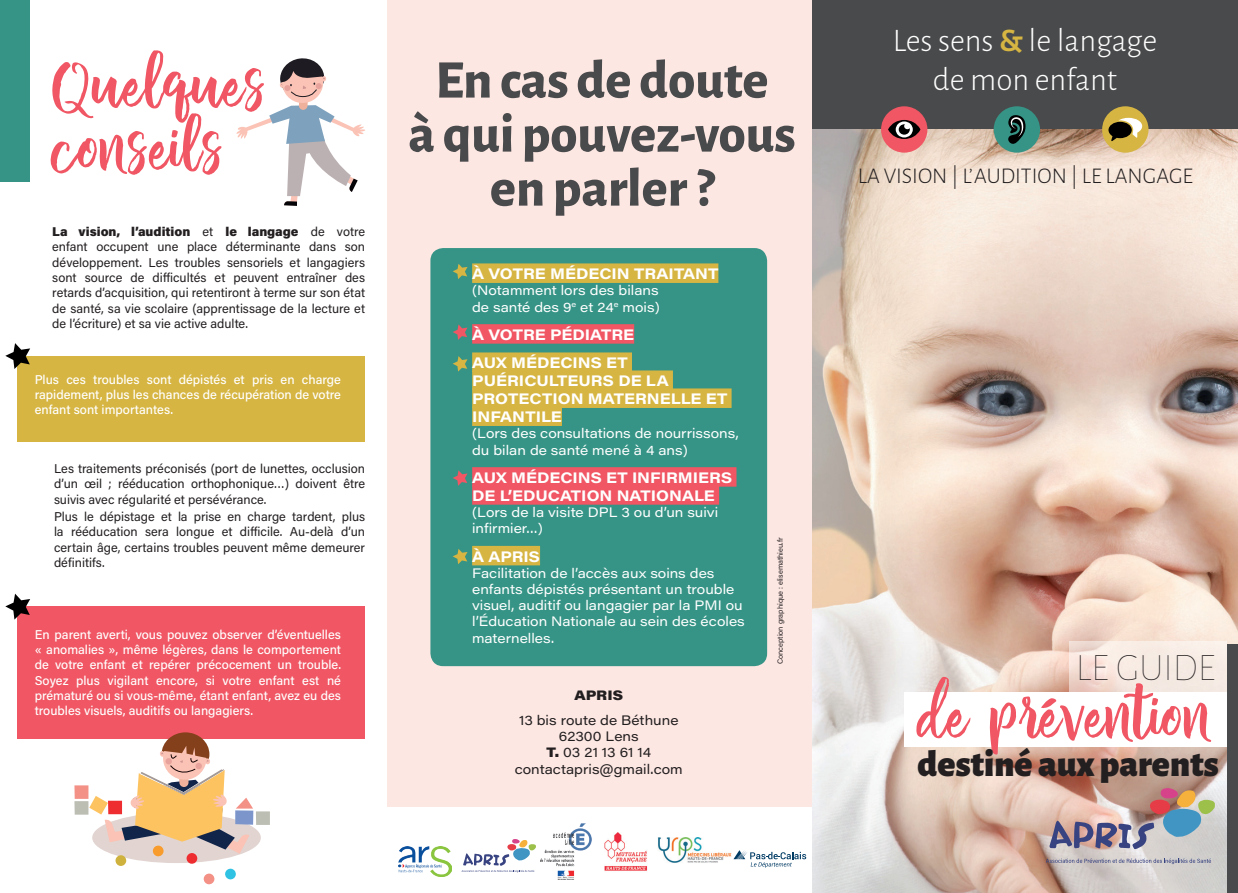
<style>
.page{position:relative;width:1238px;height:893px;background:#fff}
.page>*{position:absolute;margin:0;border:0;box-sizing:border-box;transform-origin:0 0}
.t1{font:75.15px/63px "Chamelia Script";color:#f05663}
.t2{font:800 54.45px/54px "Alegreya Sans";color:#494a4b;text-align:center}
.t3{font:100 39px "Alegreya Sans";color:#231f20}
.t4{font:900 37.2px "Alegreya Sans";color:#231f20}
.t5{font:300 33px/39.6px "Alegreya Sans";color:#fff;text-align:center}
.t6{font:300 22.5px "Alegreya Sans";color:#231f20}
.t7{font:700 15px/18px "Acumin Pro Wide";color:#fff}
.t8{font:13.5px/16.2px "Acumin Pro Wide";color:#fff}
.t9{font:13.5px/16.2px "Acumin Pro Wide";color:#231f20;text-align:center}
.t10{font:900 13.5px "Acumin Pro Wide";color:#231f20}
.t11{font:12.75px/15.3px "Acumin Pro";color:#231f20;text-align:justify}
.t12{font:500 12.75px/15.3px "Acumin Pro";color:#fff;text-align:justify}
.t13{font:7.5px "Acumin Pro";color:#231f20}
.s1{font-weight:900}
.s2{font-weight:700;color:#d6b542}
</style>
<div class="page">
<div style="left:387px;top:0;width:426px;height:806px;background:#fde7e3"></div>
<div style="left:430px;top:248px;width:337px;height:418px;background:#369486;border-radius:13px"></div>
<div style="left:812px;top:0;width:425px;height:129px;background:#494a4b"></div>
<img style="left:812px;top:129px;width:425px;height:764px">
<svg style="left:1069px;top:642px;width:157px;height:50px;background:#f5e7df"></svg>
<div style="left:904px;top:692px;width:322px;height:54px;background:#fff"></div>
<div style="left:1227px;top:645px;width:10px;height:248px;background:#494a4b"></div>
<div style="left:881px;top:106px;width:46px;height:47px;background:#f05663;border-radius:50%"></div>
<svg style="left:888px;top:120px;width:32px;height:19px"></svg>
<div style="left:1102px;top:106px;width:46px;height:47px;background:#d6b542;border-radius:50%"></div>
<svg style="left:1108px;top:118px;width:34px;height:23px"></svg>
<div style="left:993px;top:106px;width:46px;height:47px;background:#369486;border-radius:50%"></div>
<svg style="left:1008px;top:115px;width:17px;height:29px"></svg>
<div style="left:18px;top:356px;width:347px;height:86px;background:#d6b542"></div>
<div style="left:18px;top:607px;width:347px;height:132px;background:#f05663"></div>
<svg style="left:5px;top:343px;width:25px;height:26px"></svg>
<svg style="left:5px;top:594px;width:25px;height:26px"></svg>
<div style="left:472px;top:263px;width:246px;height:20px;background:#d6b542"></div>
<div style="left:472px;top:324px;width:162px;height:20px;background:#f05663"></div>
<div style="left:472px;top:352px;width:160px;height:20px;background:#d6b542"></div>
<div style="left:472px;top:370px;width:201px;height:20px;background:#d6b542"></div>
<div style="left:472px;top:388px;width:259px;height:20px;background:#d6b542"></div>
<div style="left:472px;top:406px;width:90px;height:20px;background:#d6b542"></div>
<div style="left:472px;top:467px;width:264px;height:20px;background:#f05663"></div>
<div style="left:472px;top:485px;width:247px;height:20px;background:#f05663"></div>
<div style="left:472px;top:546px;width:68px;height:19px;background:#d6b542"></div>
<svg style="left:453px;top:264px;width:14px;height:15px"></svg>
<svg style="left:453px;top:324px;width:14px;height:16px"></svg>
<svg style="left:453px;top:356px;width:14px;height:16px"></svg>
<svg style="left:453px;top:470px;width:14px;height:16px"></svg>
<svg style="left:453px;top:549px;width:14px;height:15px"></svg>
<svg style="left:236px;top:58px;width:129px;height:148px"></svg>
<div style="left:0;top:0;width:29px;height:181px;background:#369486"></div>
<div style="left:92px;top:812px;width:169px;height:51px;background:#e2d5d1;border-radius:50%"></div>
<div style="left:115px;top:855px;width:11px;height:11px;background:#cfb23e;border-radius:5px"></div>
<svg style="left:152px;top:845px;width:12px;height:12px"></svg>
<svg style="left:186px;top:853px;width:12px;height:11px"></svg>
<svg style="left:225px;top:868px;width:11px;height:12px"></svg>
<svg style="left:203px;top:873px;width:12px;height:12px"></svg>
<div style="left:256px;top:811px;width:14px;height:14px;background:#bcbeb3"></div>
<div style="left:74px;top:801px;width:14px;height:14px;background:#bcbeb3"></div>
<div style="left:74px;top:785px;width:14px;height:14px;background:#f49187"></div>
<svg style="left:89px;top:732px;width:164px;height:122px"></svg>
<svg style="left:1049px;top:787px;width:167px;height:62px;background:#b3a2a2"></svg>
<svg style="left:1045px;top:858px;width:165px;height:6px"></svg>
<svg style="left:461px;top:839px;width:75px;height:33px"></svg>
<svg style="left:733px;top:850px;width:73px;height:18px"></svg>
<img style="left:658px;top:837px;width:73px;height:26px">
<img style="left:604px;top:832px;width:44px;height:39px">
<img style="left:541px;top:823px;width:51px;height:57px">
<img style="left:398px;top:846px;width:53px;height:31px">
<h1 class="t1" style="left:52px;top:57px;width:217px">Quelques conseils</h1>
<h2 class="t2" style="left:408px;top:49px;width:389px">En cas de doute<br>à qui pouvez-vous en parler ?</h2>
<p class="t11" style="left:52px;top:224px;width:314px"><span class="s1">La vision, l’audition</span> et <span class="s1">le langage</span> de votre enfant occupent une place déterminante dans son développement. Les troubles sensoriels et langagiers sont source de difficultés et peuvent entraîner des retards d’acquisition, qui retentiront à terme sur son état de santé, sa vie scolaire (apprentissage de la lecture et de l’écriture) et sa vie active adulte.</p>
<p class="t12" style="left:35px;top:371px;width:308px">Plus ces troubles sont dépistés et pris en charge rapidement, plus les chances de récupération de votre enfant sont importantes.</p>
<p class="t11" style="left:54px;top:460px;width:312px">Les traitements préconisés (port de lunettes, occlusion d’un œil ; rééducation orthophonique…) doivent être suivis avec régularité et persévérance.</p>
<p class="t11" style="left:54px;top:508px;width:312px">Plus le dépistage et la prise en charge tardent, plus la rééducation sera longue et difficile. Au-delà d’un certain âge, certains troubles peuvent même demeurer définitifs.</p>
<p class="t12" style="left:35px;top:626px;width:308px">En parent averti, vous pouvez observer d’éventuelles « anomalies », même légères, dans le comportement de votre enfant et repérer précocement un trouble.<br>Soyez plus vigilant encore, si votre enfant est né prématuré ou si vous-même, étant enfant, avez eu des troubles visuels, auditifs ou langagiers.</p>
<p class="t7" style="left:472px;top:264px;width:248px">À VOTRE MÉDECIN TRAITANT</p>
<p class="t8" style="left:472px;top:282px;width:189px">(Notamment lors des bilans de santé des 9<sup>e</sup> et 24<sup>e</sup> mois)</p>
<p class="t7" style="left:472px;top:320px;width:163px;line-height:28.3px">À VOTRE PÉDIATRE<br>AUX MÉDECINS ET</p>
<p class="t7" style="left:472px;top:371px;width:257px">PUÉRICULTEURS DE LA<br>PROTECTION MATERNELLE ET<br>INFANTILE</p>
<p class="t8" style="left:472px;top:425px;width:268px">(Lors des consultations de nourrissons, du bilan de santé mené à 4 ans)</p>
<p class="t7" style="left:472px;top:468px;width:261px">AUX MÉDECINS ET INFIRMIERS<br>DE L’EDUCATION NATIONALE</p>
<p class="t8" style="left:472px;top:504px;width:247px">(Lors de la visite DPL 3 ou d’un suivi infirmier…)</p>
<p class="t7" style="left:472px;top:546px;width:69px">À APRIS</p>
<p class="t8" style="left:472px;top:564px;width:274px">Facilitation de l’accès aux soins des enfants dépistés présentant un trouble visuel, auditif ou langagier par la PMI ou l’Éducation Nationale au sein des écoles maternelles.</p>
<p class="t10" style="left:574px;top:685px;width:50px">APRIS</p>
<p class="t9" style="left:514px;top:711px;width:170px">13 bis route de Béthune<br>62300 Lens<br><span class="s1">T.</span> 03 21 13 61 14 contactapris@gmail.com</p>
<p class="t13" style="left:775px;top:664px;width:128px;rotate:-90deg">Conception graphique : elisemathieu.fr</p>
<h3 class="t5" style="left:892px;top:19px;width:266px">Les sens <span class="s2">&amp;</span> le langage de mon enfant</h3>
<h3 class="t6" style="left:857px;top:162px;width:337px">LA VISION | L’AUDITION | LE LANGAGE</h3>
<h3 class="t3" style="left:1075px;top:643px;width:141px">LE GUIDE</h3>
<h1 class="t1" style="left:919px;top:688px;width:294px">de prévention</h1>
<h3 class="t4" style="left:917px;top:734px;width:303px">destiné aux parents</h3>
</div>
